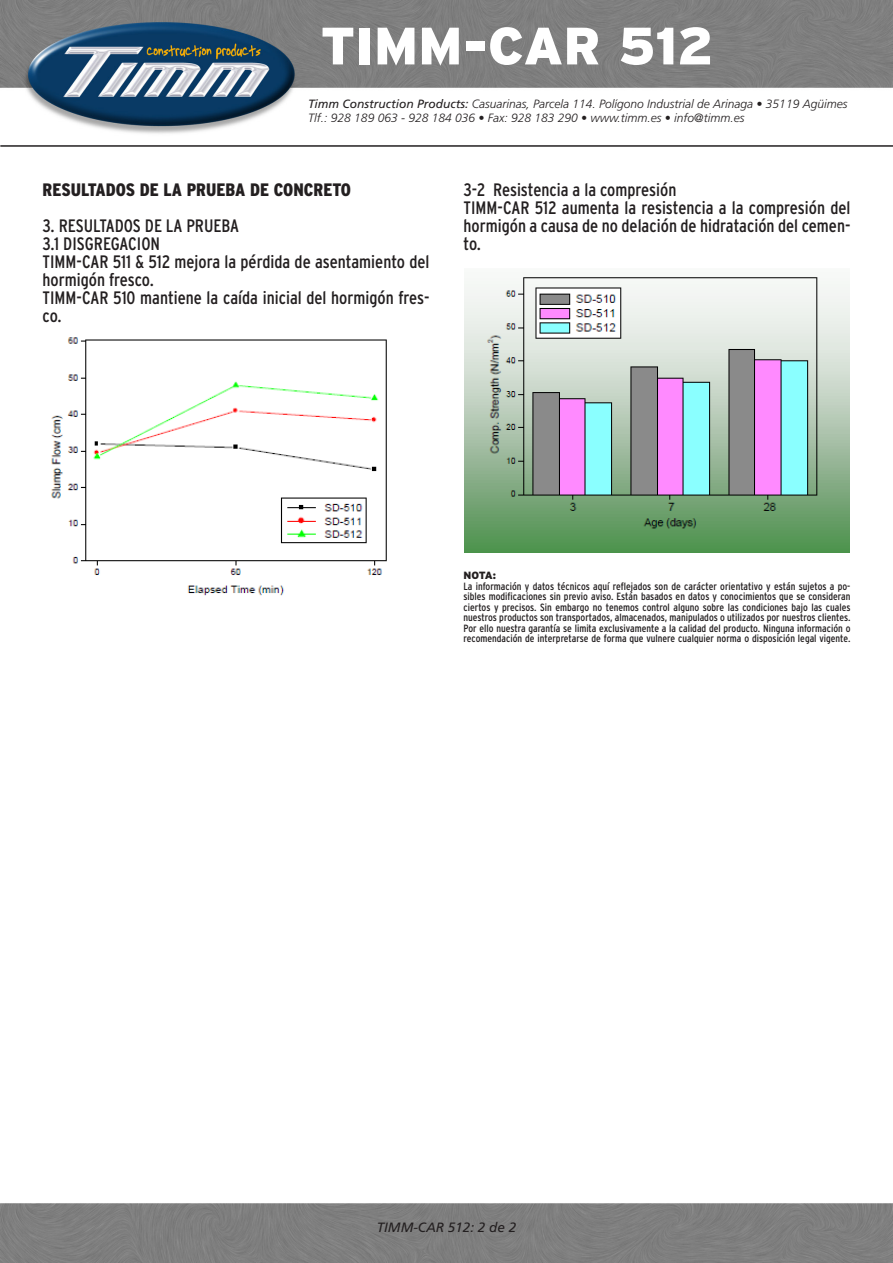
<style>
.page{position:relative;width:893px;height:1263px;background:#fff}
.page>*{position:absolute;margin:0;border:0;box-sizing:border-box;transform-origin:0 0}
.plain{font:900 52.5px "Interstate";color:#fff}
.plain-2{font:condensed 18px/18px "Interstate";color:#231f20}
.ladillo{font:900 condensed 18px "Interstate";color:#231f20}
.t1{font:italic 13.5px "Frutiger";color:#231f20}
.t2{font:italic 300 12px "Frutiger";color:#231f20}
.t3{font:condensed 10.5px/10.5px "Interstate";color:#231f20;text-align:justify}
.t4{font:900 10.5px "Interstate";color:#231f20}
.s1{font-weight:400}
</style>
<div class="page">
<div style="left:0;top:1203px;width:893px;height:60px;background:#7f7f7f"></div>
<img style="left:0;top:0;width:893px;height:134px">
<hr style="left:0;top:145px;width:893px;height:2px;background:#231f20">
<img style="left:51px;top:337px;width:336px;height:259px">
<img style="left:464px;top:277px;width:386px;height:276px">
<p class="plain" style="left:320px;top:16px;width:395px">TIMM-CAR 512</p>
<p class="t2" style="left:308px;top:97px;width:541px"><span class="s1">Timm Construction Products:</span> Casuarinas, Parcela 114. Polígono Industrial de Arinaga • 35119 Agüimes</p>
<p class="t2" style="left:308px;top:111px;width:438px">Tlf.: 928 189 063 - 928 184 036 • Fax: 928 183 290 • www.timm.es • info@timm.es</p>
<p class="ladillo" style="left:43px;top:180px;width:310px">RESULTADOS DE LA PRUEBA DE CONCRETO</p>
<p class="plain-2" style="left:43px;top:216px;width:198px">3. RESULTADOS DE LA PRUEBA</p>
<p class="plain-2" style="left:43px;top:234px;width:119px">3.1 DISGREGACION</p>
<p class="plain-2" style="left:43px;top:252px;width:388px">TIMM-CAR 511 &amp; 512 mejora la pérdida de asentamiento del hormigón fresco.</p>
<p class="plain-2" style="left:43px;top:288px;width:388px">TIMM-CAR 510 mantiene la caída inicial del hormigón fres&shy;co.</p>
<p class="plain-2" style="left:463px;top:180px;width:214px">3-2 Resistencia a la compresión</p>
<p class="plain-2" style="left:463px;top:198px;width:388px;text-align:justify">TIMM-CAR 512 aumenta la resistencia a la compresión del hormigón a causa de no delación de hidratación del cemen&shy;to.</p>
<p class="t4" style="left:463px;top:569px;width:34px">NOTA:</p>
<p class="t3" style="left:463px;top:581px;width:388px">La información y datos técnicos aquí reflejados son de carácter orientativo y están sujetos a po&shy;sibles modificaciones sin previo aviso. Están basados en datos y conocimientos que se consideran ciertos y precisos. Sin embargo no tenemos control alguno sobre las condiciones bajo las cuales nuestros productos son transportados, almacenados, manipulados o utilizados por nuestros clientes.<br>Por ello nuestra garantía se limita exclusivamente a la calidad del producto. Ninguna información o recomendación de interpretarse de forma que vulnere cualquier norma o disposición legal vigente.</p>
<p class="t1" style="left:377px;top:1219px;width:141px">TIMM-CAR 512: 2 de 2</p>
</div>
